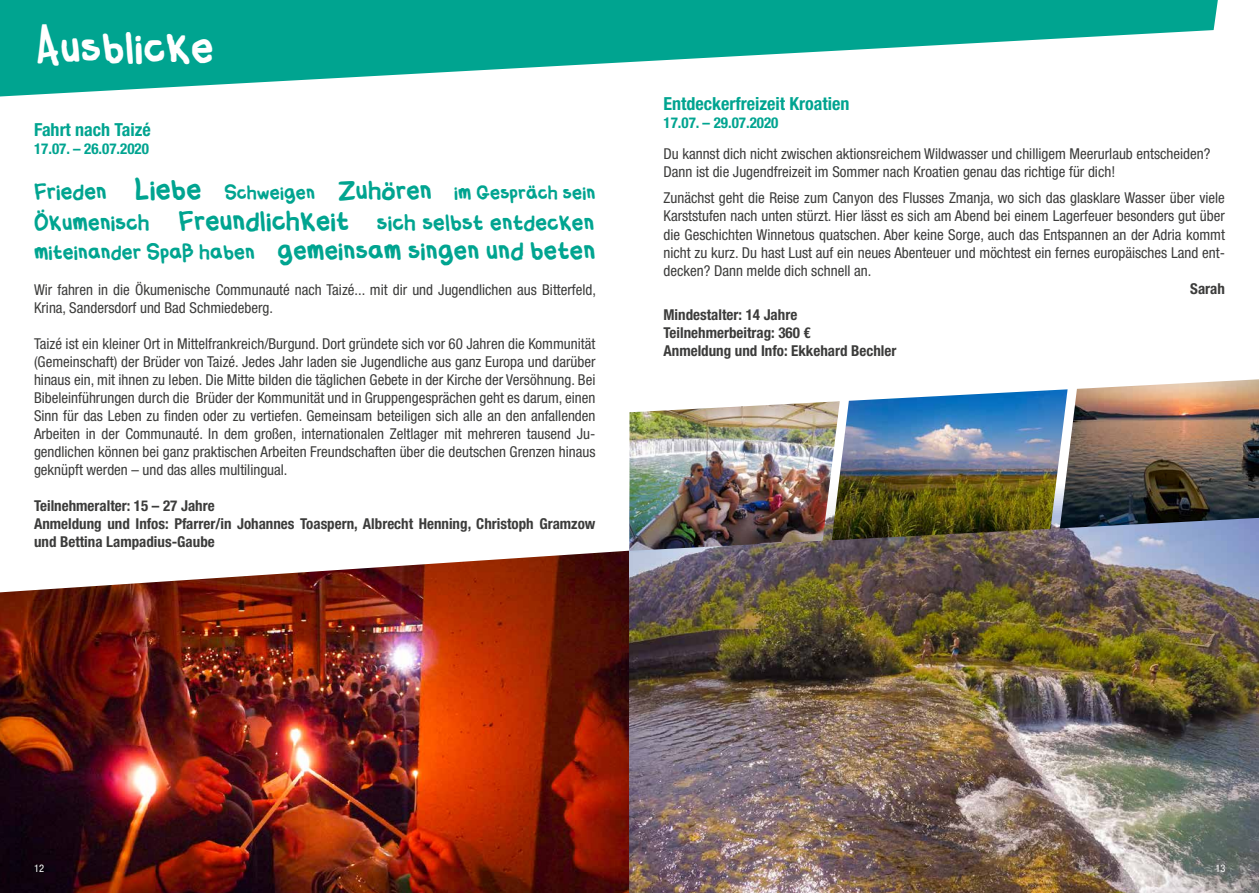
<style>
.page{position:relative;width:1259px;height:893px;background:#fff}
.page>*{position:absolute;margin:0;border:0;box-sizing:border-box;transform-origin:0 0}
.t1{font:40.5px "Flabby Bumshandwriting";color:#fff}
.t2{font:24px "Flabby Bumshandwriting";color:#00a490}
.t3{font:21px "Flabby Bumshandwriting";color:#00a490}
.t4{font:18px "Flabby Bumshandwriting";color:#00a490}
.t5{font:700 condensed 18px "Helvetica Neue LT Std";color:#00a490}
.t6{font:condensed 15px/18px "Helvetica Neue LT Std";color:#3c3c3b}
.t7{font:700 condensed 15px/18px "Helvetica Neue LT Std";color:#3c3c3b}
.t8{font:700 condensed 15px "Helvetica Neue LT Std";color:#00a490}
.t9{font:condensed 10.5px "Helvetica Neue LT Std";color:#fff}
.s1{font-size:21px}
.s2{font-size:27px}
.s3{font-size:24px}
.s4{font-size:25.5px}
.s5{font-size:19.5px}
</style>
<div class="page">
<svg style="left:0;top:0;width:1217px;height:96px;fill:#00a490"></svg>
<img style="left:0;top:551px;width:629px;height:342px">
<img style="left:629px;top:528px;width:630px;height:365px">
<img style="left:629px;top:401px;width:210px;height:150px">
<img style="left:831px;top:389px;width:236px;height:151px">
<img style="left:1059px;top:379px;width:200px;height:149px">
<h1 class="t1" style="left:37px;top:14px;width:179px">Ausblicke</h1>
<p class="t5" style="left:34px;top:119px;width:118px">Fahrt nach Taizé</p>
<p class="t8" style="left:34px;top:140px;width:116px">17.07. – 26.07.2020</p>
<p class="t4" style="left:34px;top:178px;width:563px"><span class="s1">Frieden</span> <span class="s2">Liebe</span> Schweigen <span class="s3">Zuhören</span> im Gespräch sein</p>
<h3 class="t3" style="left:34px;top:205px;width:562px">Ökumenisch <span class="s4">Freundlichkeit</span> sich selbst entdecken</h3>
<h2 class="t2" style="left:34px;top:230px;width:563px"><span class="s5">miteinander Spaß haben</span> gemeinsam singen und beten</h2>
<p class="t6" style="left:34px;top:280px;width:563px">Wir fahren in die Ökumenische Communauté nach Taizé... mit dir und Jugendlichen aus Bitterfeld,<br>Krina, Sandersdorf und Bad Schmiedeberg.</p>
<p class="t6" style="left:34px;top:334px;width:563px;text-align:justify">Taizé ist ein kleiner Ort in Mittelfrankreich/Burgund. Dort gründete sich vor 60 Jahren die Kommunität (Gemeinschaft) der Brüder von Taizé. Jedes Jahr laden sie Jugendliche aus ganz Europa und darüber hinaus ein, mit ihnen zu leben. Die Mitte bilden die täglichen Gebete in der Kirche der Versöhnung. Bei Bibeleinführungen durch die Brüder der Kommunität und in Gruppengesprächen geht es darum, einen Sinn für das Leben zu finden oder zu vertiefen. Gemeinsam beteiligen sich alle an den anfallenden Arbeiten in der Communauté. In dem großen, internationalen Zeltlager mit mehreren tausend Ju&shy;gendlichen können bei ganz praktischen Arbeiten Freundschaften über die deutschen Grenzen hinaus geknüpft werden – und das alles multilingual.</p>
<p class="t7" style="left:34px;top:496px;width:563px">Teilnehmeralter: 15 – 27 Jahre<br>Anmeldung und Infos: Pfarrer/in Johannes Toaspern, Albrecht Henning, Christoph Gramzow und Bettina Lampadius-Gaube</p>
<p class="t5" style="left:663px;top:93px;width:187px">Entdeckerfreizeit Kroatien</p>
<p class="t8" style="left:663px;top:114px;width:116px">17.07. – 29.07.2020</p>
<p class="t6" style="left:663px;top:145px;width:548px">Du kannst dich nicht zwischen aktionsreichem Wildwasser und chilligem Meerurlaub entscheiden?<br>Dann ist die Jugendfreizeit im Sommer nach Kroatien genau das richtige für dich!</p>
<p class="t6" style="left:663px;top:189px;width:563px;text-align:justify">Zunächst geht die Reise zum Canyon des Flusses Zmanja, wo sich das glasklare Wasser über viele Karststufen nach unten stürzt. Hier lässt es sich am Abend bei einem Lagerfeuer besonders gut über die Geschichten Winnetous quatschen. Aber keine Sorge, auch das Entspannen an der Adria kommt nicht zu kurz. Du hast Lust auf ein neues Abenteuer und möchtest ein fernes europäisches Land ent&shy;decken? Dann melde dich schnell an.</p>
<p class="t7" style="left:1190px;top:279px;width:36px">Sarah</p>
<p class="t7" style="left:663px;top:305px;width:234px">Mindestalter: 14 Jahre<br>Teilnehmerbeitrag: 360 €<br>Anmeldung und Info: Ekkehard Bechler</p>
<p class="t9" style="left:34px;top:862px;width:12px">12</p>
<p class="t9" style="left:1215px;top:862px;width:12px">13</p>
</div>
